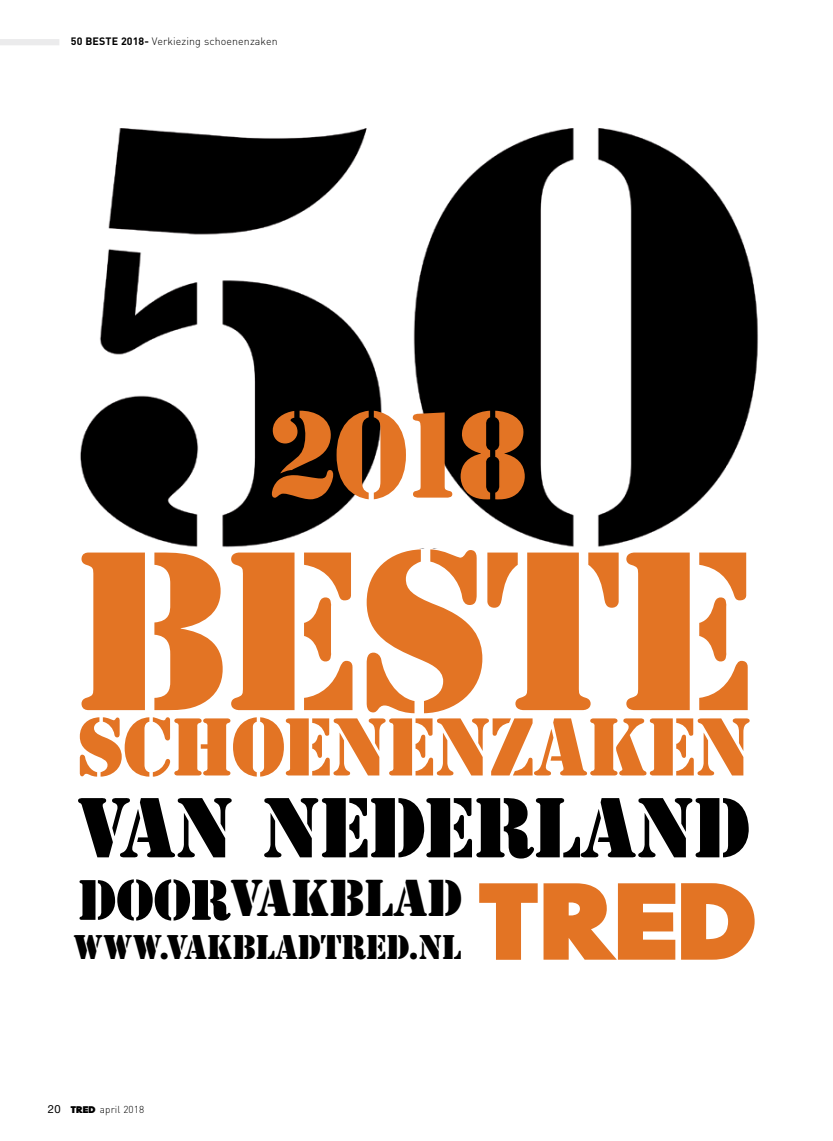
<style>
.page{position:relative;width:833px;height:1141px;background:#fff}
.page>*{position:absolute;margin:0;border:0;box-sizing:border-box;transform-origin:0 0}
.t1{font:210.62px "Stencil Std";letter-spacing:-.03em;color:#e37424}
.t2{font:113.88px "Stencil Std";color:#e37424}
.t3{font:106.12px "Scream Real";color:#e37424}
.t4{font:79.25px "Stencil Std";letter-spacing:-.025em;color:#000}
.t5{font:76.25px "Stencil Std";letter-spacing:-.03em;color:#e37424}
.t6{font:53.12px "Stencil Std";color:#000}
.t7{font:48.5px "Stencil Std";letter-spacing:-.015em;color:#000}
.t8{font:32px "Stencil Std";letter-spacing:-.015em;color:#000}
.t9{font:300 10.62px "DIN";letter-spacing:.01em;color:#000}
.t10{font:300 10px "DIN";letter-spacing:.01em;color:#000}
.s1{font-weight:700}
.s2{font-family:"Helvetica Neue LT Std";font-weight:400;font-size:11.25px}
.s3{font-family:"Scream Real";font-weight:400;font-size:9.5px}
</style>
<div class="page">
<div style="left:0;top:39px;width:59px;height:6px;background:#ebebec"></div>
<img style="left:80px;top:128px;width:678px;height:420px">
<p class="t9" style="left:71px;top:35px;width:208px"><span class="s1">50 BESTE 2018-</span> Verkiezing schoenenzaken</p>
<h2 class="t2" style="left:266px;top:382px;width:263px">2018</h2>
<h1 class="t1" style="left:75px;top:495px;width:684px">BESTE</h1>
<h3 class="t5" style="left:77px;top:698px;width:677px">SCHOENENZAKEN</h3>
<h3 class="t4" style="left:77px;top:777px;width:676px">VAN NEDERLAND</h3>
<h3 class="t6" style="left:78px;top:866px;width:154px">DOOR</h3>
<h3 class="t7" style="left:230px;top:867px;width:234px">VAKBLAD</h3>
<h3 class="t8" style="left:74px;top:926px;width:389px">WWW.VAKBLADTRED.NL</h3>
<h3 class="t3" style="left:479px;top:867px;width:282px">TRED</h3>
<p class="t10" style="left:48px;top:1103px;width:98px"><span class="s2">20</span> <span class="s3">TRED</span> april 2018</p>
</div>
